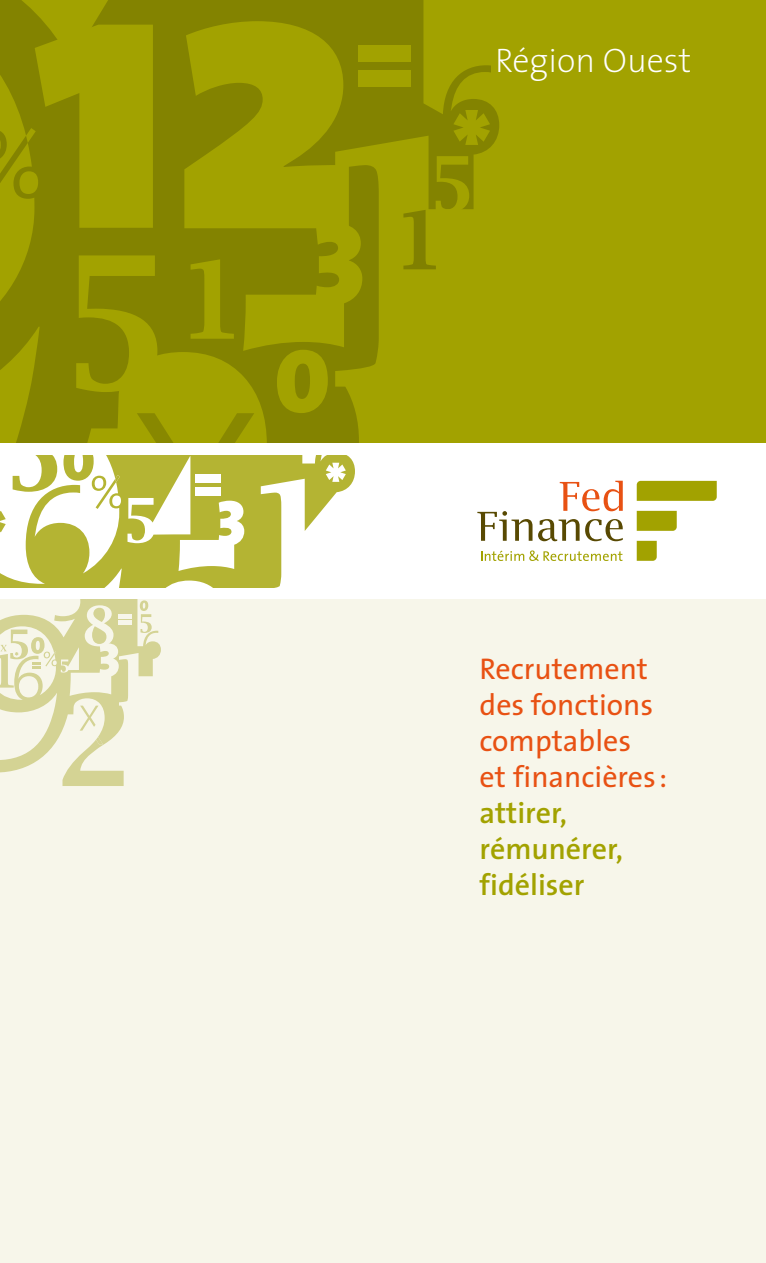
<style>
.page{position:relative;width:766px;height:1263px;background:#fff}
.page>*{position:absolute;margin:0;border:0;box-sizing:border-box;transform-origin:0 0}
.t1{font:200 34.2px "The Sans";color:#fff}
.t2{font:30px/36px "The Sans";color:#e85113}
.t3{font:600 30px/36px "The Sans";color:#a2a200}
</style>
<div class="page">
<div style="left:0;top:0;width:765px;height:442px;background:#a2a200"></div>
<svg style="left:0;top:0;width:499px;height:442px;fill:#838300"></svg>
<svg style="left:133px;top:413px;width:121px;height:29px"></svg>
<svg style="left:0;top:129px;width:28px;height:71px"></svg>
<div style="left:0;top:600px;width:765px;height:663px;background:#f7f6ea"></div>
<svg style="left:0;top:600px;width:161px;height:186px"></svg>
<svg style="left:0;top:455px;width:355px;height:133px;fill:#b4b433"></svg>
<svg style="left:13px;top:455px;width:44px;height:37px"></svg>
<svg style="left:0;top:508px;width:6px;height:27px"></svg>
<svg style="left:63px;top:455px;width:57px;height:54px"></svg>
<div style="left:118px;top:614px;width:13px;height:5px;background:#f7f6ea"></div>
<hr style="left:118px;top:621px;width:13px;height:4px;background:#f7f6ea">
<svg style="left:481px;top:550px;width:141px;height:11px"></svg>
<svg style="left:636px;top:541px;width:20px;height:20px"></svg>
<svg style="left:636px;top:511px;width:40px;height:20px"></svg>
<div style="left:636px;top:481px;width:80px;height:20px;background:#a2a200"></div>
<svg style="left:559px;top:481px;width:63px;height:30px"></svg>
<svg style="left:538px;top:519px;width:41px;height:22px"></svg>
<svg style="left:585px;top:519px;width:37px;height:22px"></svg>
<svg style="left:477px;top:511px;width:55px;height:30px"></svg>
<svg style="left:76px;top:255px;width:81px;height:137px"></svg>
<svg style="left:35px;top:25px;width:118px;height:203px"></svg>
<svg style="left:184px;top:21px;width:165px;height:207px"></svg>
<svg style="left:190px;top:259px;width:44px;height:80px"></svg>
<div style="left:359px;top:45px;width:52px;height:17px;background:#a2a200"></div>
<div style="left:359px;top:70px;width:52px;height:17px;background:#a2a200"></div>
<svg style="left:326px;top:463px;width:20px;height:19px"></svg>
<div style="left:195px;top:475px;width:25px;height:8px;background:#fff"></div>
<div style="left:195px;top:487px;width:25px;height:8px;background:#fff"></div>
<svg style="left:453px;top:110px;width:37px;height:35px"></svg>
<svg style="left:277px;top:350px;width:51px;height:63px"></svg>
<svg style="left:403px;top:156px;width:66px;height:113px"></svg>
<p class="t1" style="left:495px;top:33px;width:198px">Région Ouest</p>
<p class="t2" style="left:479px;top:650px;width:189px">Recrutement des fonctions comptables<br>et financières :</p>
<p class="t3" style="left:479px;top:794px;width:145px">attirer, rémunérer, fidéliser</p>
</div>
